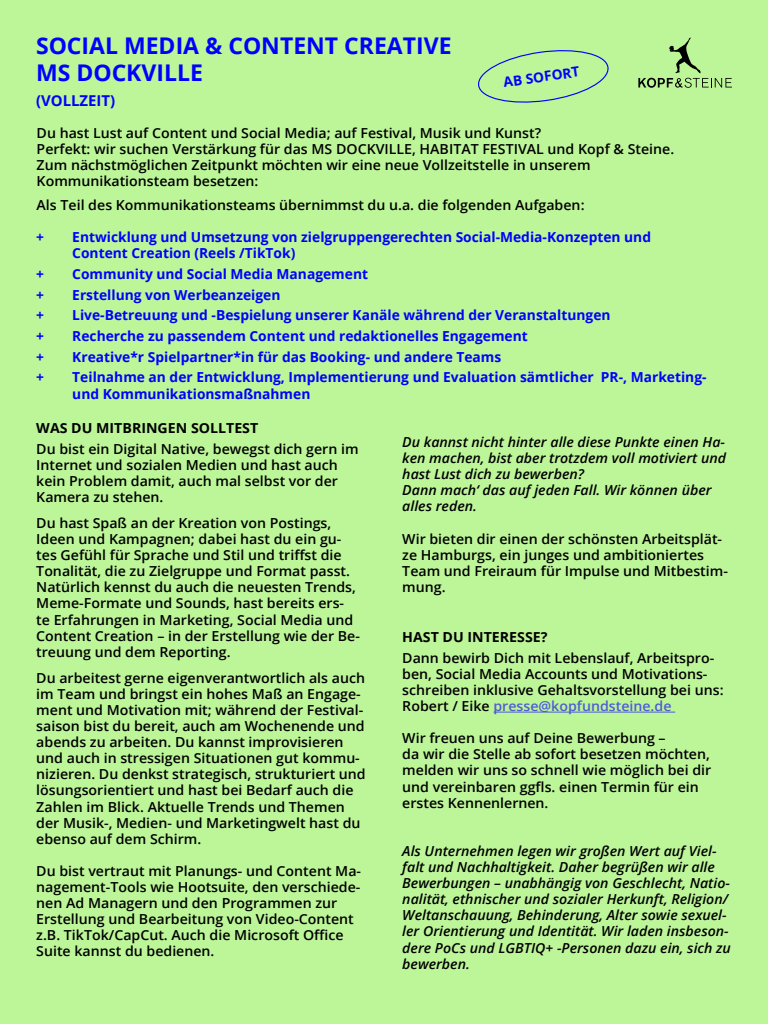
<style>
.page{position:relative;width:768px;height:1024px;background:#bdf699}
.page>*{position:absolute;margin:0;border:0;box-sizing:border-box;transform-origin:0 0}
.t1{font:700 23px/27.5px "Open Sans";color:#00f}
.t2{font:700 14.9px "Open Sans";color:#00f}
.t3{font:600 13.8px/16.1px "Open Sans";color:#000}
.t4{font:italic 600 13.8px/16.2px "Open Sans";color:#000}
.t5{font:700 13.8px/16.1px "Open Sans";color:#00f}
.t6{font:700 13.8px "Open Sans";color:#000}
.s1{color:#4f5cd6}
</style>
<div class="page">
<svg style="left:638px;top:38px;width:94px;height:50px"></svg>
<hr style="left:493px;top:712px;width:182px;height:1px;background:#4f5cd6">
<svg style="left:478px;top:50px;width:131px;height:53px"></svg>
<h1 class="t1" style="left:36px;top:31px;width:417px">SOCIAL MEDIA &amp; CONTENT CREATIVE<br>MS DOCKVILLE</h1>
<p class="t2" style="left:36px;top:90px;width:81px">(VOLLZEIT)</p>
<p class="t5" style="left:502px;top:74px;width:78px;rotate:-8deg">AB SOFORT</p>
<p class="t3" style="left:37px;top:124px;width:639px">Du hast Lust auf Content und Social Media; auf Festival, Musik und Kunst?<br>Perfekt: wir suchen Verstärkung für das MS DOCKVILLE, HABITAT FESTIVAL und Kopf &amp; Steine.<br>Zum nächstmöglichen Zeitpunkt möchten wir eine neue Vollzeitstelle in unserem Kommunikationsteam besetzen:</p>
<p class="t3" style="left:37px;top:197px;width:549px">Als Teil des Kommunikationsteams übernimmst du u.a. die folgenden Aufgaben:</p>
<p class="t5" style="left:36px;top:229px;width:9px">+</p>
<p class="t5" style="left:72px;top:229px;width:580px">Entwicklung und Umsetzung von zielgruppengerechten Social-Media-Konzepten und<br>Content Creation (Reels /TikTok)</p>
<p class="t5" style="left:36px;top:266px;width:9px">+</p>
<p class="t5" style="left:72px;top:266px;width:297px">Community und Social Media Management</p>
<p class="t5" style="left:36px;top:286px;width:9px">+</p>
<p class="t5" style="left:72px;top:286px;width:210px">Erstellung von Werbeanzeigen</p>
<p class="t5" style="left:36px;top:307px;width:9px">+</p>
<p class="t5" style="left:72px;top:307px;width:540px">Live-Betreuung und -Bespielung unserer Kanäle während der Veranstaltungen</p>
<p class="t5" style="left:36px;top:328px;width:9px">+</p>
<p class="t5" style="left:72px;top:328px;width:457px">Recherche zu passendem Content und redaktionelles Engagement</p>
<p class="t5" style="left:36px;top:348px;width:9px">+</p>
<p class="t5" style="left:72px;top:348px;width:431px">Kreative*r Spielpartner*in für das Booking- und andere Teams</p>
<p class="t5" style="left:36px;top:369px;width:9px">+</p>
<p class="t5" style="left:72px;top:369px;width:636px">Teilnahme an der Entwicklung, Implementierung und Evaluation sämtlicher PR-, Marketing&shy;und Kommunikationsmaßnahmen</p>
<p class="t6" style="left:36px;top:418px;width:223px">WAS DU MITBRINGEN SOLLTEST</p>
<p class="t3" style="left:36px;top:440px;width:324px">Du bist ein Digital Native, bewegst dich gern im Internet und sozialen Medien und hast auch kein Problem damit, auch mal selbst vor der Kamera zu stehen.</p>
<p class="t3" style="left:36px;top:515px;width:325px">Du hast Spaß an der Kreation von Postings, Ideen und Kampagnen; dabei hast du ein gu&shy;tes Gefühl für Sprache und Stil und triffst die Tonalität, die zu Zielgruppe und Format passt.<br>Natürlich kennst du auch die neuesten Trends, Meme-Formate und Sounds, hast bereits ers&shy;te Erfahrungen in Marketing, Social Media und Content Creation – in der Erstellung wie der Be&shy;treuung und dem Reporting.</p>
<p class="t3" style="left:36px;top:669px;width:331px">Du arbeitest gerne eigenverantwortlich als auch im Team und bringst ein hohes Maß an Engage&shy;ment und Motivation mit; während der Festival&shy;saison bist du bereit, auch am Wochenende und abends zu arbeiten. Du kannst improvisieren und auch in stressigen Situationen gut kommu&shy;nizieren. Du denkst strategisch, strukturiert und lösungsorientiert und hast bei Bedarf auch die Zahlen im Blick. Aktuelle Trends und Themen der Musik-, Medien- und Marketingwelt hast du ebenso auf dem Schirm.</p>
<p class="t3" style="left:36px;top:863px;width:326px">Du bist vertraut mit Planungs- und Content Ma&shy;nagement-Tools wie Hootsuite, den verschiede&shy;nen Ad Managern und den Programmen zur Erstellung und Bearbeitung von Video-Content z.B. TikTok/CapCut. Auch die Microsoft Office Suite kannst du bedienen.</p>
<p class="t4" style="left:402px;top:434px;width:325px">Du kannst nicht hinter alle diese Punkte einen Ha&shy;ken machen, bist aber trotzdem voll motiviert und hast Lust dich zu bewerben?<br>Dann mach‘ das auf jeden Fall. Wir können über alles reden.</p>
<p class="t3" style="left:402px;top:531px;width:327px">Wir bieten dir einen der schönsten Arbeitsplät&shy;ze Hamburgs, ein junges und ambitioniertes Team und Freiraum für Impulse und Mitbestim&shy;mung.</p>
<p class="t6" style="left:402px;top:627px;width:147px">HAST DU INTERESSE?</p>
<p class="t3" style="left:402px;top:649px;width:323px">Dann bewirb Dich mit Lebenslauf, Arbeitspro&shy;ben, Social Media Accounts und Motivations&shy;schreiben inklusive Gehaltsvorstellung bei uns:<br>Robert / Eike <span class="s1">presse@kopfundsteine.de</span></p>
<p class="t3" style="left:402px;top:730px;width:310px">Wir freuen uns auf Deine Bewerbung –<br>da wir die Stelle ab sofort besetzen möchten, melden wir uns so schnell wie möglich bei dir und vereinbaren ggfls. einen Termin für ein erstes Kennenlernen.</p>
<p class="t4" style="left:402px;top:843px;width:330px">Als Unternehmen legen wir großen Wert auf Viel&shy;falt und Nachhaltigkeit. Daher begrüßen wir alle Bewerbungen – unabhängig von Geschlecht, Natio&shy;nalität, ethnischer und sozialer Herkunft, Religion/ Weltanschauung, Behinderung, Alter sowie sexuel&shy;ler Orientierung und Identität. Wir laden insbeson&shy;dere PoCs und LGBTIQ+ -Personen dazu ein, sich zu bewerben.</p>
</div>
